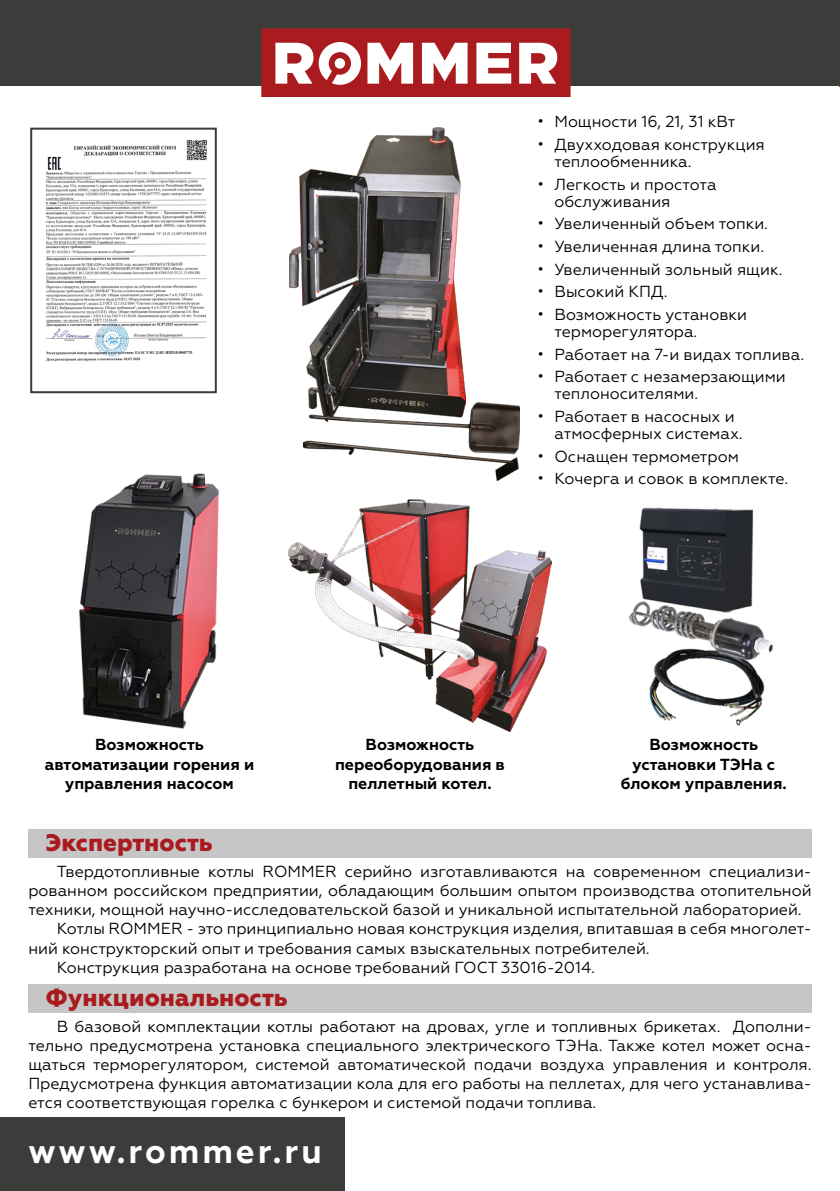
<style>
.page{position:relative;width:840px;height:1191px;background:#fff}
.page>*{position:absolute;margin:0;border:0;box-sizing:border-box;transform-origin:0 0}
.t1{font:700 33.6px "Geometria";letter-spacing:.09em;color:#fff}
.t2{font:800 24px "Geometria";color:#a91b1e}
.t3{font:16px/17px "Geometria";color:#000}
.t4{font:700 16px/19.2px "Geometria";color:#000;text-align:center}
</style>
<div class="page">
<div style="left:0;top:0;width:839px;height:86px;background:#3c3c3b"></div>
<svg style="left:261px;top:28px;width:309px;height:69px;background:#c66a6c"></svg>
<div style="left:0;top:1117px;width:345px;height:74px;background:#3c3c3b"></div>
<div style="left:28px;top:829px;width:783px;height:28px;background:#c6c6c6"></div>
<div style="left:28px;top:984px;width:783px;height:28px;background:#c6c6c6"></div>
<img style="left:289px;top:128px;width:176px;height:275px">
<img style="left:45px;top:140px;width:162px;height:222px">
<div style="left:30px;top:128px;width:187px;height:265px;border:2px solid #3c3c3b"></div>
<img style="left:288px;top:499px;width:263px;height:232px">
<img style="left:629px;top:507px;width:144px;height:219px">
<img style="left:78px;top:473px;width:141px;height:255px">
<img style="left:303px;top:403px;width:216px;height:77px">
<p class="t3" style="left:537px;top:113px;width:199px">• Мощности 16, 21, 31 кВт</p>
<p class="t3" style="left:554px;top:136px;width:212px;text-indent:-17px">• Двухходовая конструкция теплообменника.</p>
<p class="t3" style="left:554px;top:176px;width:163px;text-indent:-17px">• Легкость и простота обслуживания</p>
<p class="t3" style="left:537px;top:215px;width:232px">• Увеличенный объем топки.</p>
<p class="t3" style="left:537px;top:238px;width:228px">• Увеличенная длина топки.</p>
<p class="t3" style="left:537px;top:261px;width:246px">• Увеличенный зольный ящик.</p>
<p class="t3" style="left:537px;top:283px;width:132px">• Высокий КПД.</p>
<p class="t3" style="left:554px;top:306px;width:194px;text-indent:-17px">• Возможность установки терморегулятора.</p>
<p class="t3" style="left:537px;top:346px;width:268px">• Работает на 7-и видах топлива.</p>
<p class="t3" style="left:554px;top:368px;width:233px;text-indent:-17px">• Работает с незамерзающими теплоносителями.</p>
<p class="t3" style="left:554px;top:408px;width:190px;text-indent:-17px">• Работает в насосных и атмосферных системах.</p>
<p class="t3" style="left:537px;top:448px;width:203px">• Оснащен термометром</p>
<p class="t3" style="left:537px;top:470px;width:252px">• Кочерга и совок в комплекте.</p>
<p class="t4" style="left:45px;top:735px;width:211px">Возможность автоматизации горения и управления насосом</p>
<p class="t4" style="left:335px;top:735px;width:171px">Возможность переоборудования в пеллетный котел.</p>
<p class="t4" style="left:620px;top:735px;width:167px">Возможность установки ТЭНа с блоком управления.</p>
<h2 class="t2" style="left:45px;top:828px;width:169px">Экспертность</h2>
<p class="t3" style="left:57px;top:862px;width:756px">Твердотопливные котлы ROMMER серийно изготавливаются на современном специализи-</p>
<p class="t3" style="left:28px;top:881px;width:784px">рованном российском предприятии, обладающим большим опытом производства отопительной</p>
<p class="t3" style="left:28px;top:901px;width:774px">техники, мощной научно-исследовательской базой и уникальной испытательной лабораторией.</p>
<p class="t3" style="left:57px;top:920px;width:756px">Котлы ROMMER - это принципиально новая конструкция изделия, впитавшая в себя многолет-</p>
<p class="t3" style="left:28px;top:939px;width:622px">ний конструкторский опыт и требования самых взыскательных потребителей.</p>
<p class="t3" style="left:57px;top:958px;width:539px">Конструкция разработана на основе требований ГОСТ 33016-2014.</p>
<h2 class="t2" style="left:45px;top:983px;width:244px">Функциональность</h2>
<p class="t3" style="left:28px;top:1016px;width:784px;line-height:19.2px;text-align:justify;text-indent:28px">В базовой комплектации котлы работают на дровах, угле и топливных брикетах. Дополни&shy;тельно предусмотрена установка специального электрического ТЭНа. Также котел может осна&shy;щаться терморегулятором, системой автоматической подачи воздуха управления и контроля.<br>Предусмотрена функция автоматизации кола для его работы на пеллетах, для чего устанавлива&shy;ется соответствующая горелка с бункером и системой подачи топлива.</p>
<h1 class="t1" style="left:28px;top:1131px;width:295px">www.rommer.ru</h1>
</div>
